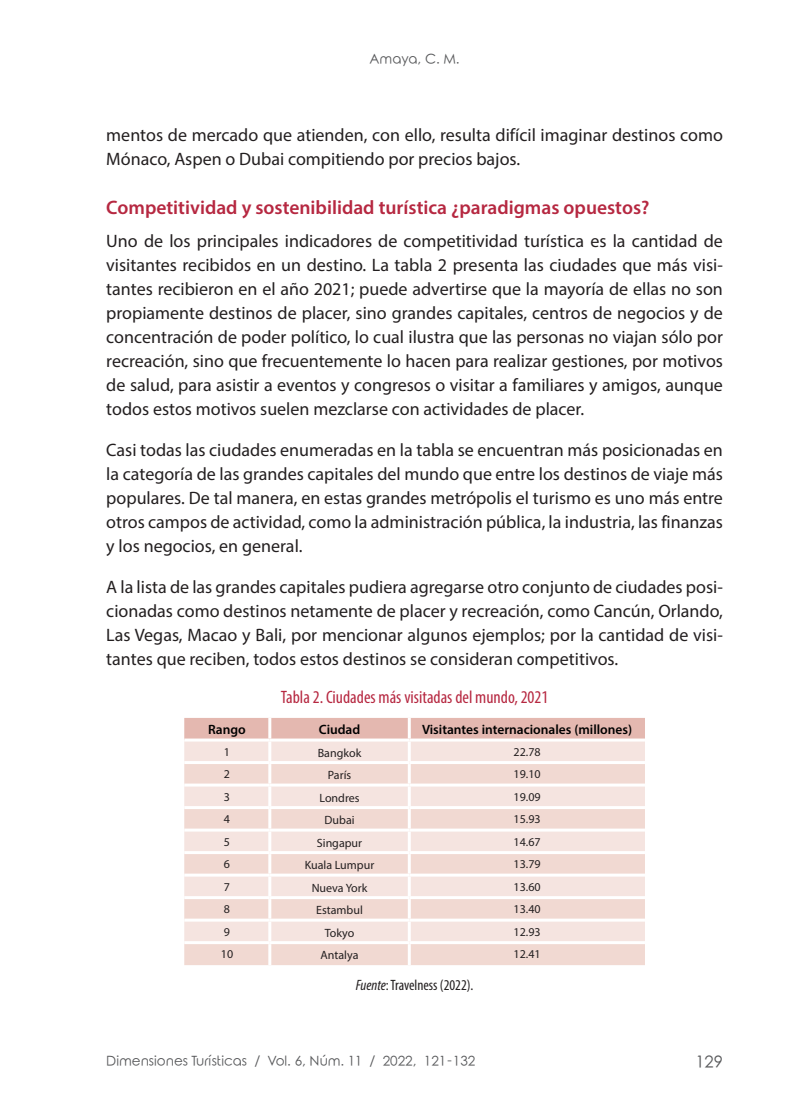
<style>
.page{position:relative;width:808px;height:1106px;background:#fff}
.page>*{position:absolute;margin:0;border:0;box-sizing:border-box;transform-origin:0 0}
.Subtítulo_3{font:600 19.5px "Myriad Pro";color:#b62841}
.Texto{font:18px/24px "Myriad Pro";color:#231f20;text-align:justify}
.FIGURA_o_CUADRO{font:condensed 18px "Myriad Pro";color:#b62841}
.t1{font:16.5px "Rounded Elegance";color:#57585a}
.Fuente{font:condensed 15px "Myriad Pro";color:#231f20}
.t2{font:13.5px "Rounded Elegance";color:#57585a}
.Cabeza_tabla{font:600 13.5px "Myriad Pro";color:#000}
.Texto_tabla{font:12px "Myriad Pro";color:#231f20}
.s1{font-style:italic}
</style>
<div class="page">
<div style="left:184px;top:718px;width:461px;height:20px;background:#e4b8b0"></div>
<div style="left:184px;top:741px;width:461px;height:20px;background:#f5e4e0"></div>
<svg style="left:184px;top:764px;width:461px;height:201px;background:#f2ded9"></svg>
<hr style="left:268px;top:718px;width:3px;height:20px;background:#fff">
<hr style="left:408px;top:718px;width:3px;height:20px;background:#fff">
<hr style="left:268px;top:741px;width:3px;height:20px;background:#fff">
<hr style="left:408px;top:741px;width:3px;height:20px;background:#fff">
<hr style="left:268px;top:764px;width:3px;height:19px;background:#fff">
<hr style="left:408px;top:764px;width:3px;height:19px;background:#fff">
<hr style="left:184px;top:783px;width:86px;height:3px;background:#fff">
<hr style="left:270px;top:783px;width:139px;height:3px;background:#fff">
<hr style="left:268px;top:786px;width:3px;height:20px;background:#fff">
<hr style="left:409px;top:783px;width:236px;height:3px;background:#fff">
<hr style="left:408px;top:786px;width:3px;height:20px;background:#fff">
<hr style="left:184px;top:806px;width:86px;height:3px;background:#fff">
<hr style="left:270px;top:806px;width:139px;height:3px;background:#fff">
<hr style="left:268px;top:809px;width:3px;height:19px;background:#fff">
<hr style="left:409px;top:806px;width:236px;height:3px;background:#fff">
<hr style="left:408px;top:809px;width:3px;height:19px;background:#fff">
<hr style="left:184px;top:828px;width:86px;height:3px;background:#fff">
<hr style="left:270px;top:828px;width:139px;height:3px;background:#fff">
<hr style="left:268px;top:831px;width:3px;height:20px;background:#fff">
<hr style="left:409px;top:828px;width:236px;height:3px;background:#fff">
<hr style="left:408px;top:831px;width:3px;height:20px;background:#fff">
<hr style="left:184px;top:851px;width:86px;height:3px;background:#fff">
<hr style="left:270px;top:851px;width:139px;height:3px;background:#fff">
<hr style="left:268px;top:854px;width:3px;height:19px;background:#fff">
<hr style="left:409px;top:851px;width:236px;height:3px;background:#fff">
<hr style="left:408px;top:854px;width:3px;height:19px;background:#fff">
<hr style="left:184px;top:873px;width:86px;height:3px;background:#fff">
<hr style="left:270px;top:873px;width:139px;height:3px;background:#fff">
<hr style="left:268px;top:876px;width:3px;height:20px;background:#fff">
<hr style="left:409px;top:873px;width:236px;height:3px;background:#fff">
<hr style="left:408px;top:876px;width:3px;height:20px;background:#fff">
<hr style="left:184px;top:896px;width:86px;height:3px;background:#fff">
<hr style="left:270px;top:896px;width:139px;height:3px;background:#fff">
<hr style="left:268px;top:899px;width:3px;height:19px;background:#fff">
<hr style="left:409px;top:896px;width:236px;height:3px;background:#fff">
<hr style="left:408px;top:899px;width:3px;height:19px;background:#fff">
<hr style="left:184px;top:918px;width:86px;height:3px;background:#fff">
<hr style="left:270px;top:918px;width:139px;height:3px;background:#fff">
<hr style="left:268px;top:921px;width:3px;height:20px;background:#fff">
<hr style="left:409px;top:918px;width:236px;height:3px;background:#fff">
<hr style="left:408px;top:921px;width:3px;height:20px;background:#fff">
<hr style="left:184px;top:941px;width:86px;height:3px;background:#fff">
<hr style="left:270px;top:941px;width:139px;height:3px;background:#fff">
<hr style="left:268px;top:944px;width:3px;height:21px;background:#fff">
<hr style="left:409px;top:941px;width:236px;height:3px;background:#fff">
<hr style="left:408px;top:944px;width:3px;height:21px;background:#fff">
<p class="t2" style="left:369px;top:51px;width:92px">Amaya, C. M.</p>
<p class="Texto" style="left:106px;top:123px;width:618px">mentos de mercado que atienden, con ello, resulta difícil imaginar destinos como<br>Mónaco, Aspen o Dubai compitiendo por precios bajos.</p>
<p class="Subtítulo_3" style="left:106px;top:195px;width:545px">Competitividad y sostenibilidad turística ¿paradigmas opuestos?</p>
<p class="Texto" style="left:106px;top:228px;width:618px">Uno de los principales indicadores de competitividad turística es la cantidad de visitantes recibidos en un destino. La tabla 2 presenta las ciudades que más visi&shy;tantes recibieron en el año 2021; puede advertirse que la mayoría de ellas no son propiamente destinos de placer, sino grandes capitales, centros de negocios y de concentración de poder político, lo cual ilustra que las personas no viajan sólo por recreación, sino que frecuentemente lo hacen para realizar gestiones, por motivos de salud, para asistir a eventos y congresos o visitar a familiares y amigos, aunque todos estos motivos suelen mezclarse con actividades de placer.</p>
<p class="Texto" style="left:106px;top:437px;width:618px">Casi todas las ciudades enumeradas en la tabla se encuentran más posicionadas en la categoría de las grandes capitales del mundo que entre los destinos de viaje más populares. De tal manera, en estas grandes metrópolis el turismo es uno más entre otros campos de actividad, como la administración pública, la industria, las finanzas y los negocios, en general.</p>
<p class="Texto" style="left:106px;top:574px;width:618px">A la lista de las grandes capitales pudiera agregarse otro conjunto de ciudades posi&shy;cionadas como destinos netamente de placer y recreación, como Cancún, Orlando, Las Vegas, Macao y Bali, por mencionar algunos ejemplos; por la cantidad de visi&shy;tantes que reciben, todos estos destinos se consideran competitivos.</p>
<p class="FIGURA_o_CUADRO" style="left:281px;top:686px;width:269px">Tabla 2. Ciudades más visitadas del mundo, 2021</p>
<p class="Cabeza_tabla" style="left:208px;top:721px;width:39px">Rango</p>
<p class="Cabeza_tabla" style="left:319px;top:721px;width:43px">Ciudad</p>
<p class="Cabeza_tabla" style="left:422px;top:721px;width:212px">Visitantes internacionales (millones)</p>
<p class="Texto_tabla" style="left:224px;top:744px;width:8px">1</p>
<p class="Texto_tabla" style="left:318px;top:745px;width:45px">Bangkok</p>
<p class="Texto_tabla" style="left:514px;top:744px;width:29px">22.78</p>
<p class="Texto_tabla" style="left:224px;top:767px;width:8px">2</p>
<p class="Texto_tabla" style="left:328px;top:767px;width:25px">París</p>
<p class="Texto_tabla" style="left:514px;top:767px;width:29px">19.10</p>
<p class="Texto_tabla" style="left:224px;top:789px;width:8px">3</p>
<p class="Texto_tabla" style="left:319px;top:790px;width:42px">Londres</p>
<p class="Texto_tabla" style="left:514px;top:789px;width:29px">19.09</p>
<p class="Texto_tabla" style="left:224px;top:812px;width:8px">4</p>
<p class="Texto_tabla" style="left:324px;top:812px;width:32px">Dubai</p>
<p class="Texto_tabla" style="left:514px;top:812px;width:29px">15.93</p>
<p class="Texto_tabla" style="left:224px;top:834px;width:8px">5</p>
<p class="Texto_tabla" style="left:317px;top:835px;width:47px">Singapur</p>
<p class="Texto_tabla" style="left:514px;top:834px;width:29px">14.67</p>
<p class="Texto_tabla" style="left:224px;top:857px;width:8px">6</p>
<p class="Texto_tabla" style="left:305px;top:857px;width:71px">Kuala Lumpur</p>
<p class="Texto_tabla" style="left:514px;top:857px;width:29px">13.79</p>
<p class="Texto_tabla" style="left:224px;top:879px;width:8px">7</p>
<p class="Texto_tabla" style="left:312px;top:880px;width:57px">Nueva York</p>
<p class="Texto_tabla" style="left:514px;top:879px;width:29px">13.60</p>
<p class="Texto_tabla" style="left:224px;top:902px;width:8px">8</p>
<p class="Texto_tabla" style="left:316px;top:902px;width:48px">Estambul</p>
<p class="Texto_tabla" style="left:514px;top:902px;width:29px">13.40</p>
<p class="Texto_tabla" style="left:224px;top:924px;width:8px">9</p>
<p class="Texto_tabla" style="left:325px;top:925px;width:31px">Tokyo</p>
<p class="Texto_tabla" style="left:514px;top:924px;width:29px">12.93</p>
<p class="Texto_tabla" style="left:221px;top:947px;width:14px">10</p>
<p class="Texto_tabla" style="left:321px;top:947px;width:39px">Antalya</p>
<p class="Texto_tabla" style="left:514px;top:947px;width:29px">12.41</p>
<p class="Fuente" style="left:356px;top:975px;width:119px"><span class="s1">Fuente</span>: Travelness (2022).</p>
<p class="t2" style="left:106px;top:1053px;width:371px">Dimensiones Turísticas / Vol. 6, Núm. 11 / 2022, 121-132</p>
<p class="t1" style="left:695px;top:1052px;width:29px">129</p>
</div>
